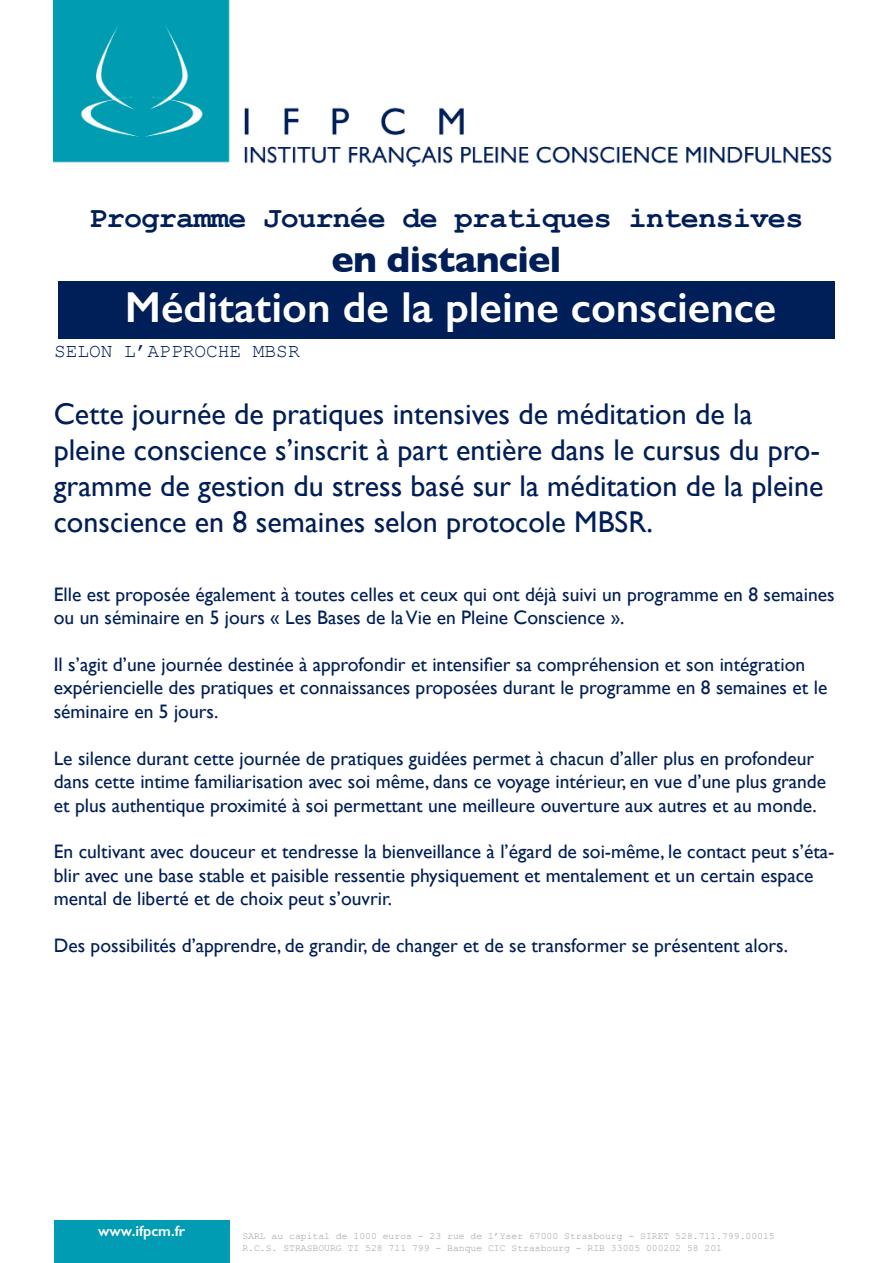
<style>
.page{position:relative;width:893px;height:1263px;background:#fff}
.page>*{position:absolute;margin:0;border:0;box-sizing:border-box;transform-origin:0 0}
.t1{font:600 43.5px "Gill Sans";color:#fff}
.t2{font:700 37.5px "Gill Sans";letter-spacing:-.02em;color:#001e57}
.t3{font:30px/36px "Gill Sans";color:#001e57}
.t4{font:700 30px "Courier New";letter-spacing:-.02em;color:#001e57}
.t5{font:19.5px/23.4px "Gill Sans";color:#001e57}
.t6{font:19.5px "Courier New";color:#001e57}
.t7{font:600 15px "Gill Sans";color:#fff}
.t8{font:9.75px/11.7px "Courier New";color:#9d9d9c}
</style>
<div class="page">
<img style="left:54px;top:0;width:778px;height:167px">
<div style="left:54px;top:1220px;width:176px;height:43px;background:#009cb3"></div>
<div style="left:58px;top:282px;width:777px;height:57px;background:#001e57"></div>
<div style="left:471px;top:106px;width:101px;height:31px;background:#fff"></div>
<h3 class="t4" style="left:89px;top:199px;width:715px">Programme Journée de pratiques intensives</h3>
<h2 class="t2" style="left:331px;top:229px;width:231px">en distanciel</h2>
<h1 class="t1" style="left:125px;top:281px;width:653px">Méditation de la pleine conscience</h1>
<p class="t6" style="left:54px;top:339px;width:247px">SELON L’APPROCHE MBSR</p>
<h3 class="t3" style="left:54px;top:396px;width:771px">Cette journée de pratiques intensives de méditation de la pleine conscience s’inscrit à part entière dans le cursus du pro&shy;gramme de gestion du stress basé sur la méditation de la pleine conscience en 8 semaines selon protocole MBSR.</h3>
<p class="t5" style="left:54px;top:582px;width:782px">Elle est proposée également à toutes celles et ceux qui ont déjà suivi un programme en 8 semaines ou un séminaire en 5 jours « Les Bases de la Vie en Pleine Conscience ».</p>
<p class="t5" style="left:54px;top:653px;width:775px">Il s’agit d’une journée destinée à approfondir et intensifier sa compréhension et son intégration expériencielle des pratiques et connaissances proposées durant le programme en 8 semaines et le séminaire en 5 jours.</p>
<p class="t5" style="left:54px;top:746px;width:774px">Le silence durant cette journée de pratiques guidées permet à chacun d’aller plus en profondeur dans cette intime familiarisation avec soi même, dans ce voyage intérieur, en vue d’une plus grande et plus authentique proximité à soi permettant une meilleure ouverture aux autres et au monde.</p>
<p class="t5" style="left:54px;top:840px;width:782px">En cultivant avec douceur et tendresse la bienveillance à l’égard de soi-même, le contact peut s’éta&shy;blir avec une base stable et paisible ressentie physiquement et mentalement et un certain espace mental de liberté et de choix peut s’ouvrir.</p>
<p class="t5" style="left:54px;top:933px;width:736px">Des possibilités d’apprendre, de grandir, de changer et de se transformer se présentent alors.</p>
<p class="t7" style="left:98px;top:1221px;width:88px">www.ifpcm.fr</p>
<p class="t8" style="left:242px;top:1230px;width:534px">SARL au capital de 1000 euros - 23 rue de l’Yser 67000 Strasbourg - SIRET 528.711.799.00015<br>R.C.S. STRASBOURG TI 528 711 799 - Banque CIC Strasbourg - RIB 33005 000202 58 201</p>
</div>
